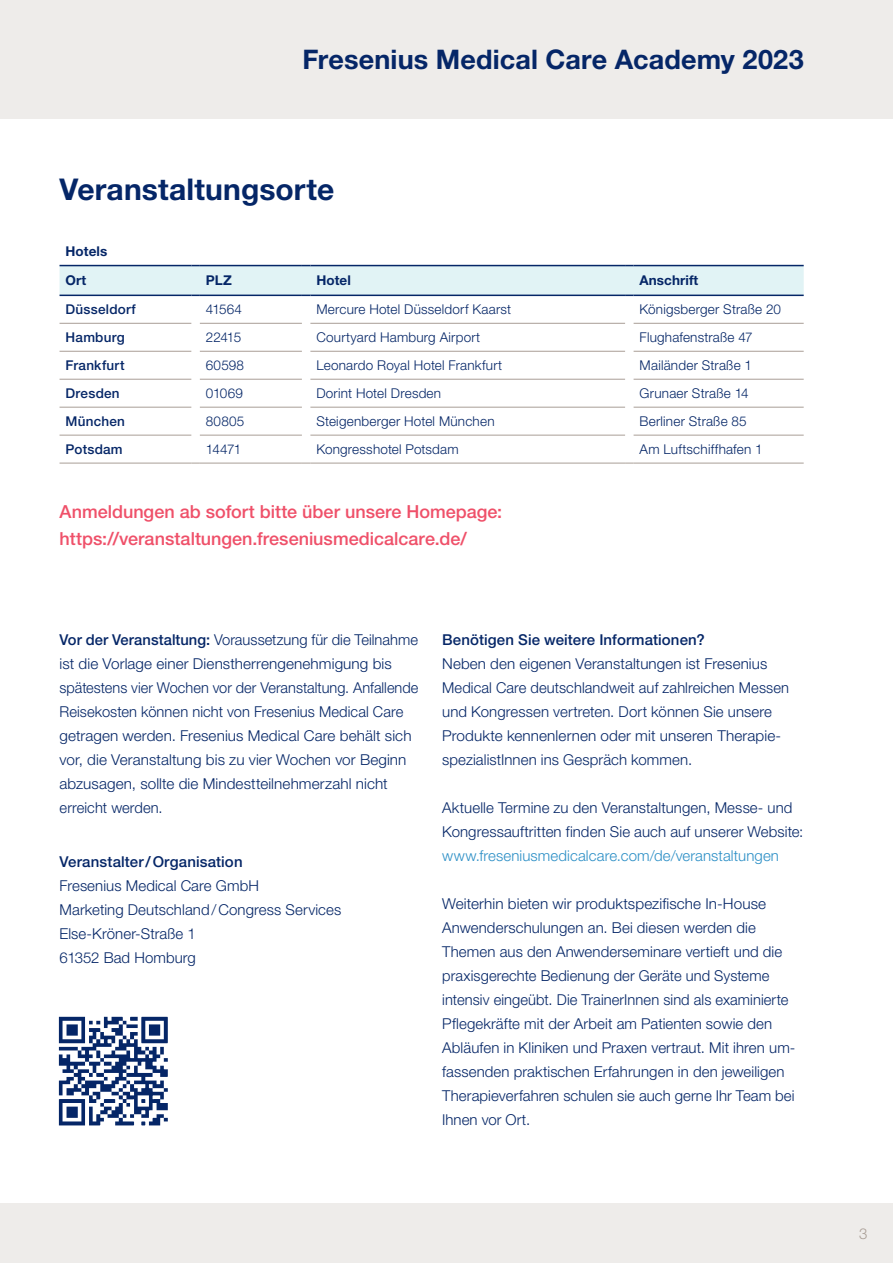
<style>
.page{position:relative;width:893px;height:1263px;background:#eeecea}
.page>*{position:absolute;margin:0;border:0;box-sizing:border-box;transform-origin:0 0}
.t1{font:700 30px "Helvetica Neue LT Pro";letter-spacing:.005em;color:#052667}
.t2{font:700 27px "Helvetica Neue LT Pro";letter-spacing:.005em;color:#052667}
.t3{font:500 18px/27px "Helvetica Neue LT Pro";color:#ef5069}
.t4{font:300 15px/24px "Helvetica Neue LT Pro";letter-spacing:.005em;color:#052667}
.t5{font:500 15px "Helvetica Neue LT Pro";letter-spacing:.005em;color:#052667}
.t6{font:300 15px "Helvetica Neue LT Pro";letter-spacing:.005em;color:#2c8fc6}
.t7{font:300 15px "Helvetica Neue LT Pro";color:#a99e96}
.t8{font:300 13.5px "Helvetica Neue LT Pro";letter-spacing:.015em;color:#052667}
.t9{font:500 13.5px "Helvetica Neue LT Pro";letter-spacing:.02em;color:#052667}
.t10{font:700 13.5px "Helvetica Neue LT Pro";letter-spacing:.005em;color:#052667}
.s1{font-weight:500}
</style>
<div class="page">
<div style="left:0;top:119px;width:893px;height:1083px;background:#fff"></div>
<svg style="left:60px;top:265px;width:744px;height:31px"></svg>
<hr style="left:634px;top:295px;width:170px;height:1px;background:#052667">
<hr style="left:60px;top:351px;width:131px;height:1px;background:#a99e96">
<hr style="left:200px;top:351px;width:102px;height:1px;background:#a99e96">
<hr style="left:310px;top:351px;width:315px;height:1px;background:#a99e96">
<hr style="left:634px;top:351px;width:170px;height:1px;background:#a99e96">
<hr style="left:60px;top:379px;width:131px;height:1px;background:#a99e96">
<hr style="left:200px;top:379px;width:102px;height:1px;background:#a99e96">
<hr style="left:310px;top:379px;width:315px;height:1px;background:#a99e96">
<hr style="left:634px;top:379px;width:170px;height:1px;background:#a99e96">
<hr style="left:60px;top:407px;width:131px;height:1px;background:#a99e96">
<hr style="left:200px;top:407px;width:102px;height:1px;background:#a99e96">
<hr style="left:310px;top:407px;width:315px;height:1px;background:#a99e96">
<hr style="left:634px;top:407px;width:170px;height:1px;background:#a99e96">
<hr style="left:60px;top:435px;width:131px;height:1px;background:#a99e96">
<hr style="left:200px;top:435px;width:102px;height:1px;background:#a99e96">
<hr style="left:310px;top:435px;width:315px;height:1px;background:#a99e96">
<hr style="left:634px;top:435px;width:170px;height:1px;background:#a99e96">
<hr style="left:60px;top:463px;width:131px;height:1px;background:#a99e96">
<hr style="left:200px;top:463px;width:102px;height:1px;background:#a99e96">
<hr style="left:310px;top:463px;width:315px;height:1px;background:#a99e96">
<hr style="left:634px;top:463px;width:170px;height:1px;background:#a99e96">
<hr style="left:60px;top:323px;width:131px;height:1px;background:#a99e96">
<hr style="left:200px;top:323px;width:102px;height:1px;background:#a99e96">
<hr style="left:310px;top:323px;width:315px;height:1px;background:#a99e96">
<hr style="left:634px;top:323px;width:170px;height:1px;background:#a99e96">
<img style="left:58px;top:1016px;width:110px;height:110px">
<h2 class="t2" style="left:303px;top:43px;width:503px">Fresenius Medical Care Academy 2023</h2>
<h1 class="t1" style="left:60px;top:171px;width:276px">Veranstaltungsorte</h1>
<p class="t10" style="left:66px;top:242px;width:43px">Hotels</p>
<p class="t10" style="left:66px;top:272px;width:22px">Ort</p>
<p class="t10" style="left:206px;top:272px;width:27px">PLZ</p>
<p class="t10" style="left:316px;top:272px;width:36px">Hotel</p>
<p class="t10" style="left:640px;top:272px;width:60px">Anschrift</p>
<p class="t9" style="left:66px;top:301px;width:72px">Düsseldorf</p>
<p class="t8" style="left:206px;top:301px;width:38px">41564</p>
<p class="t8" style="left:316px;top:301px;width:196px">Mercure Hotel Düsseldorf Kaarst</p>
<p class="t8" style="left:640px;top:301px;width:143px">Königsberger Straße 20</p>
<p class="t9" style="left:66px;top:329px;width:61px">Hamburg</p>
<p class="t8" style="left:206px;top:329px;width:37px">22415</p>
<p class="t8" style="left:316px;top:329px;width:165px">Courtyard Hamburg Airport</p>
<p class="t8" style="left:640px;top:329px;width:115px">Flughafenstraße 47</p>
<p class="t9" style="left:66px;top:357px;width:60px">Frankfurt</p>
<p class="t8" style="left:206px;top:357px;width:40px">60598</p>
<p class="t8" style="left:316px;top:357px;width:187px">Leonardo Royal Hotel Frankfurt</p>
<p class="t8" style="left:640px;top:357px;width:114px">Mailänder Straße 1</p>
<p class="t9" style="left:66px;top:385px;width:56px">Dresden</p>
<p class="t8" style="left:206px;top:385px;width:39px">01069</p>
<p class="t8" style="left:316px;top:385px;width:126px">Dorint Hotel Dresden</p>
<p class="t8" style="left:640px;top:385px;width:111px">Grunaer Straße 14</p>
<p class="t9" style="left:66px;top:413px;width:61px">München</p>
<p class="t8" style="left:206px;top:413px;width:40px">80805</p>
<p class="t8" style="left:316px;top:413px;width:180px">Steigenberger Hotel München</p>
<p class="t8" style="left:640px;top:413px;width:109px">Berliner Straße 85</p>
<p class="t9" style="left:66px;top:441px;width:59px">Potsdam</p>
<p class="t8" style="left:206px;top:441px;width:37px">14471</p>
<p class="t8" style="left:316px;top:441px;width:144px">Kongresshotel Potsdam</p>
<p class="t8" style="left:640px;top:441px;width:125px">Am Luftschiffhafen 1</p>
<p class="t3" style="left:60px;top:498px;width:444px">Anmeldungen ab sofort bitte über unsere Homepage: https://veranstaltungen.freseniusmedicalcare.de/</p>
<p class="t4" style="left:60px;top:627px;width:360px"><span class="s1">Vor der Veranstaltung:</span> Voraussetzung für die Teilnahme ist die Vorlage einer Dienstherrengenehmigung bis spätestens vier Wochen vor der Veranstaltung. Anfallende Reisekosten können nicht von Fresenius Medical Care getragen werden. Fresenius Medical Care behält sich vor, die Veranstaltung bis zu vier Wochen vor Beginn abzusagen, sollte die Mindestteilnehmerzahl nicht erreicht werden.</p>
<p class="t5" style="left:60px;top:852px;width:185px">Veranstalter/Organisation</p>
<p class="t4" style="left:60px;top:873px;width:283px">Fresenius Medical Care GmbH<br>Marketing Deutschland/Congress Services<br>Else-Kröner-Straße 1<br>61352 Bad Homburg</p>
<p class="t5" style="left:442px;top:630px;width:264px">Benötigen Sie weitere Informationen?</p>
<p class="t4" style="left:442px;top:651px;width:348px">Neben den eigenen Veranstaltungen ist Fresenius Medical Care deutschlandweit auf zahlreichen Messen und Kongressen vertreten. Dort können Sie unsere Produkte kennenlernen oder mit unseren Therapie&shy;spezialistInnen ins Gespräch kommen.</p>
<p class="t4" style="left:442px;top:795px;width:363px">Aktuelle Termine zu den Veranstaltungen, Messe- und<br>Kongressauftritten finden Sie auch auf unserer Website:</p>
<p class="t6" style="left:442px;top:846px;width:338px">www.freseniusmedicalcare.com/de/veranstaltungen</p>
<p class="t4" style="left:442px;top:891px;width:355px">Weiterhin bieten wir produktspezifische In-House Anwenderschulungen an. Bei diesen werden die Themen aus den Anwenderseminare vertieft und die praxisgerechte Bedienung der Geräte und Systeme intensiv eingeübt. Die TrainerInnen sind als examinierte Pflegekräfte mit der Arbeit am Patienten sowie den Abläufen in Kliniken und Praxen vertraut. Mit ihren um&shy;fassenden praktischen Erfahrungen in den jeweiligen Therapieverfahren schulen sie auch gerne Ihr Team bei Ihnen vor Ort.</p>
<p class="t7" style="left:859px;top:1224px;width:10px">3</p>
</div>
